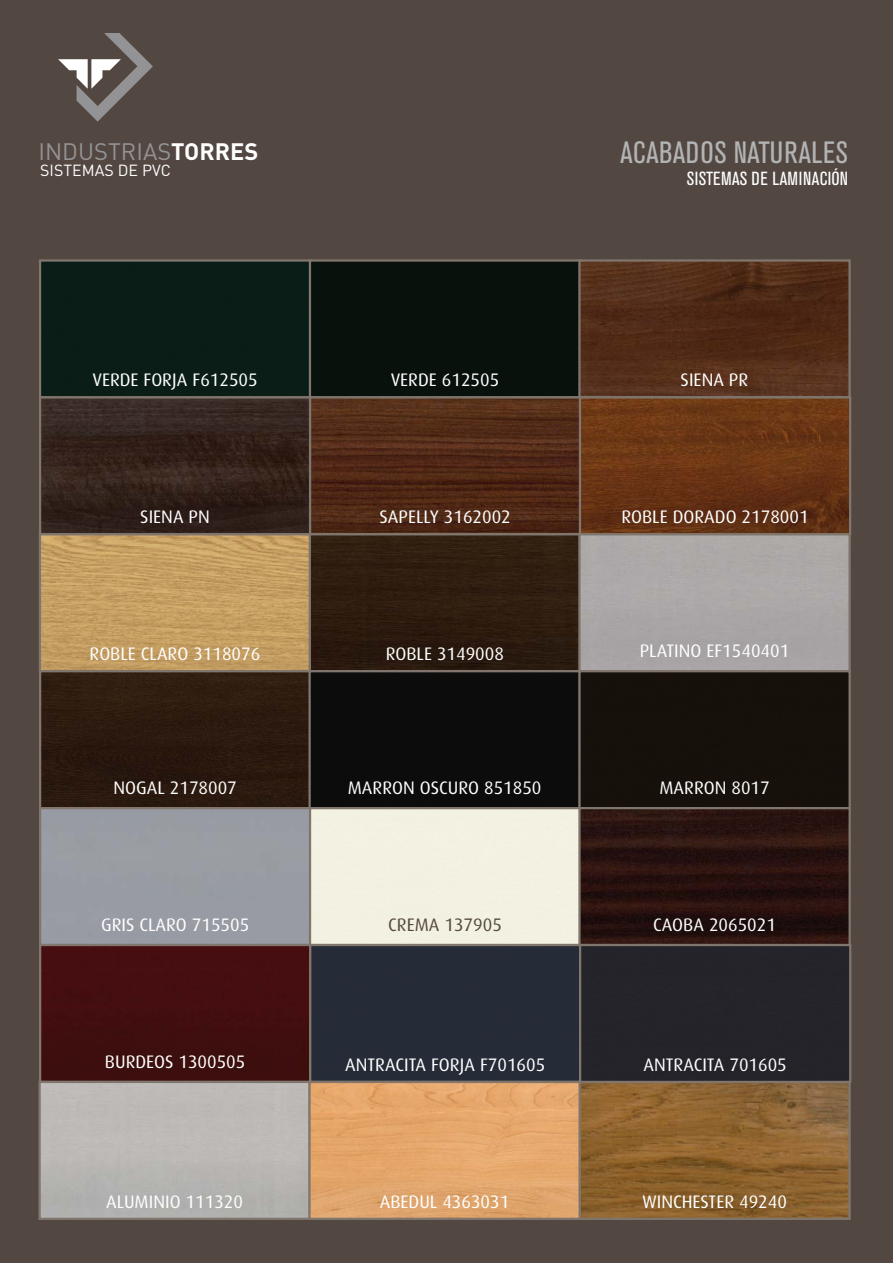
<style>
.page{position:relative;width:893px;height:1263px;background:#534741}
.page>*{position:absolute;margin:0;border:0;box-sizing:border-box;transform-origin:0 0}
.t1{font:condensed 30.6px "Akzidenz Grotesk BE";letter-spacing:.02em;color:#b1b3b4}
.t2{font:23.55px "DIN";color:#939395}
.t3{font:condensed 18.9px "Akzidenz Grotesk BE";letter-spacing:.02em;color:#fff}
.t4{font:18.15px "Dax";color:#fff}
.t5{font:18.15px "Dax";color:#56493d}
.t6{font:15.9px "DIN";color:#fff}
.s1{font-weight:700;color:#fff}
</style>
<div class="page">
<svg style="left:581px;top:1084px;width:267px;height:133px"></svg>
<div style="left:578px;top:1081px;width:273px;height:139px;border:2px solid #80766d"></div>
<div style="left:39px;top:259px;width:272px;height:139px;border:2px solid #80766d"></div>
<div style="left:310px;top:260px;width:270px;height:137px;background:#09110d"></div>
<div style="left:309px;top:259px;width:272px;height:139px;border:2px solid #80766d"></div>
<svg style="left:581px;top:262px;width:267px;height:133px;fill:#512c18"></svg>
<div style="left:578px;top:259px;width:273px;height:139px;border:2px solid #80766d"></div>
<svg style="left:42px;top:399px;width:266px;height:133px;fill:#33221c"></svg>
<div style="left:39px;top:396px;width:272px;height:139px;border:2px solid #80766d"></div>
<svg style="left:312px;top:399px;width:266px;height:133px;fill:#512a17"></svg>
<div style="left:309px;top:396px;width:272px;height:139px;border:2px solid #80766d"></div>
<svg style="left:582px;top:399px;width:266px;height:133px;fill:#693414"></svg>
<div style="left:579px;top:396px;width:272px;height:139px;border:2px solid #80766d"></div>
<svg style="left:42px;top:536px;width:266px;height:133px;fill:#c59f62"></svg>
<div style="left:39px;top:533px;width:272px;height:139px;border:2px solid #80766d"></div>
<div style="left:310px;top:534px;width:270px;height:137px;background:#2e1d0f"></div>
<div style="left:309px;top:533px;width:272px;height:139px;border:2px solid #80766d"></div>
<div style="left:579px;top:534px;width:271px;height:137px;background:#aba7a6"></div>
<div style="left:578px;top:533px;width:273px;height:139px;border:2px solid #80766d"></div>
<div style="left:40px;top:671px;width:270px;height:137px;background:#2c1a0f"></div>
<div style="left:39px;top:670px;width:272px;height:139px;border:2px solid #80766d"></div>
<div style="left:310px;top:671px;width:270px;height:137px;background:#0c0c0c"></div>
<div style="left:308px;top:670px;width:273px;height:139px;border:2px solid #80766d"></div>
<div style="left:579px;top:671px;width:271px;height:137px;background:#17100b"></div>
<div style="left:578px;top:670px;width:273px;height:139px;border:2px solid #80766d"></div>
<div style="left:40px;top:808px;width:270px;height:137px;background:#989ba4"></div>
<div style="left:39px;top:807px;width:272px;height:139px;border:2px solid #80766d"></div>
<div style="left:310px;top:808px;width:270px;height:137px;background:#f3f2e2"></div>
<div style="left:309px;top:807px;width:272px;height:139px;border:2px solid #80766d"></div>
<svg style="left:581px;top:810px;width:267px;height:133px;fill:#28120f"></svg>
<div style="left:578px;top:807px;width:273px;height:139px;border:2px solid #80766d"></div>
<div style="left:40px;top:945px;width:270px;height:137px;background:#430e10"></div>
<div style="left:39px;top:944px;width:272px;height:139px;border:2px solid #80766d"></div>
<div style="left:310px;top:945px;width:270px;height:137px;background:#252c37"></div>
<div style="left:309px;top:944px;width:272px;height:139px;border:2px solid #80766d"></div>
<div style="left:580px;top:945px;width:270px;height:137px;background:#24242a"></div>
<div style="left:579px;top:944px;width:272px;height:139px;border:2px solid #80766d"></div>
<div style="left:40px;top:1082px;width:270px;height:137px;background:linear-gradient(to right,#b9b7b4,#bab7b3)"></div>
<div style="left:38px;top:1081px;width:273px;height:139px;border:2px solid #80766d"></div>
<div style="left:309px;top:1082px;width:271px;height:137px;background:#e5a76c"></div>
<div style="left:308px;top:1081px;width:273px;height:139px;border:2px solid #80766d"></div>
<svg style="left:58px;top:33px;width:95px;height:89px"></svg>
<h1 class="t1" style="left:620px;top:136px;width:229px">ACABADOS NATURALES</h1>
<p class="t2" style="left:38px;top:137px;width:221px">INDUSTRIAS<span class="s1">TORRES</span></p>
<p class="t6" style="left:40px;top:160px;width:132px">SISTEMAS DE PVC</p>
<p class="t3" style="left:687px;top:168px;width:162px">SISTEMAS DE LAMINACIÓN</p>
<p class="t4" style="left:92px;top:369px;width:167px">VERDE FORJA F612505</p>
<p class="t4" style="left:391px;top:369px;width:110px">VERDE 612505</p>
<p class="t4" style="left:681px;top:369px;width:69px">SIENA PR</p>
<p class="t4" style="left:140px;top:506px;width:71px">SIENA PN</p>
<p class="t4" style="left:379px;top:507px;width:133px">SAPELLY 3162002</p>
<p class="t4" style="left:621px;top:507px;width:189px">ROBLE DORADO 2178001</p>
<p class="t4" style="left:90px;top:643px;width:172px">ROBLE CLARO 3118076</p>
<p class="t4" style="left:386px;top:643px;width:120px">ROBLE 3149008</p>
<p class="t4" style="left:640px;top:641px;width:151px">PLATINO EF1540401</p>
<p class="t4" style="left:113px;top:778px;width:125px">NOGAL 2178007</p>
<p class="t4" style="left:348px;top:778px;width:195px">MARRON OSCURO 851850</p>
<p class="t4" style="left:659px;top:778px;width:112px">MARRON 8017</p>
<p class="t4" style="left:101px;top:915px;width:150px">GRIS CLARO 715505</p>
<p class="t5" style="left:388px;top:915px;width:115px">CREMA 137905</p>
<p class="t4" style="left:653px;top:915px;width:124px">CAOBA 2065021</p>
<p class="t4" style="left:105px;top:1051px;width:142px">BURDEOS 1300505</p>
<p class="t4" style="left:345px;top:1054px;width:202px">ANTRACITA FORJA F701605</p>
<p class="t4" style="left:643px;top:1054px;width:145px">ANTRACITA 701605</p>
<p class="t4" style="left:106px;top:1191px;width:138px">ALUMINIO 111320</p>
<p class="t4" style="left:380px;top:1191px;width:131px">ABEDUL 4363031</p>
<p class="t4" style="left:642px;top:1191px;width:146px">WINCHESTER 49240</p>
</div>
